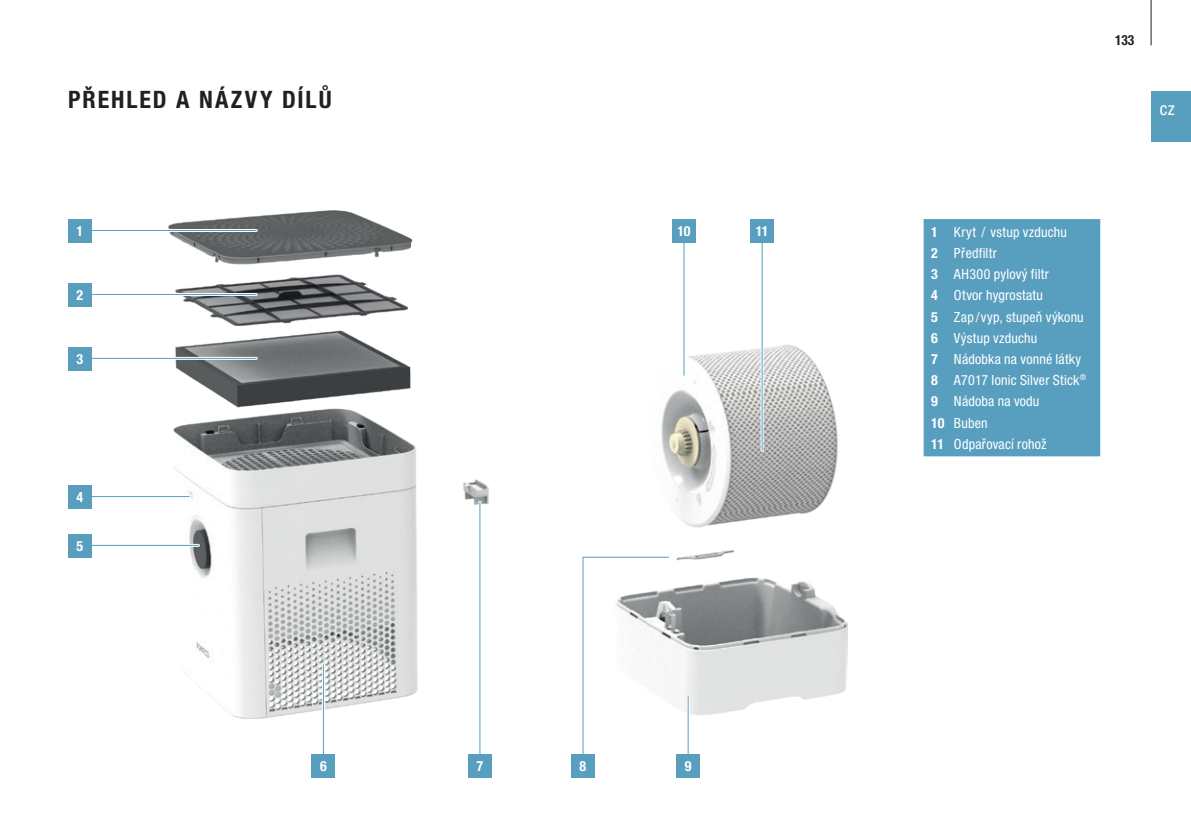
<style>
.page{position:relative;width:1191px;height:840px;background:#fff}
.page>*{position:absolute;margin:0;border:0;box-sizing:border-box;transform-origin:0 0}
.t1{font:700 condensed 24px "Helvetica Neue LTW1 G";letter-spacing:.08em;color:#231f20}
.t2{font:condensed 18px "Helvetica Neue LTW1 G";color:#fff}
.t3{font:condensed 14px/21.2px "Helvetica Neue LTW1 G";letter-spacing:.015em;color:#fff}
.t4{font:700 condensed 14px "Helvetica Neue LTW1 G";color:#fff}
.t5{font:700 condensed 14px "Helvetica Neue LTW1 G";color:#231f20;scale:.96 1}
.s1{font-weight:700}
</style>
<div class="page">
<img style="left:168px;top:210px;width:679px;height:508px">
<div style="left:1151px;top:91px;width:40px;height:51px;background:#589ebf"></div>
<hr style="left:1150px;top:0;width:1px;height:45px;background:#231f20">
<svg style="left:580px;top:554px;width:91px;height:199px"></svg>
<hr style="left:90px;top:229px;width:166px;height:3px;background:#fff">
<hr style="left:90px;top:293px;width:166px;height:3px;background:#fff">
<hr style="left:90px;top:356px;width:166px;height:3px;background:#fff">
<hr style="left:90px;top:495px;width:99px;height:3px;background:#fff">
<hr style="left:90px;top:543px;width:108px;height:3px;background:#fff">
<hr style="left:478px;top:502px;width:3px;height:253px;background:#fff">
<hr style="left:322px;top:664px;width:3px;height:91px;background:#fff">
<hr style="left:686px;top:695px;width:3px;height:60px;background:#fff">
<div style="left:68px;top:219px;width:24px;height:23px;background:#589ebf"></div>
<div style="left:68px;top:283px;width:24px;height:23px;background:#589ebf"></div>
<div style="left:68px;top:347px;width:24px;height:23px;background:#589ebf"></div>
<div style="left:68px;top:485px;width:24px;height:23px;background:#589ebf"></div>
<div style="left:68px;top:533px;width:24px;height:24px;background:#589ebf"></div>
<div style="left:468px;top:753px;width:24px;height:24px;background:#589ebf"></div>
<div style="left:311px;top:753px;width:24px;height:24px;background:#589ebf"></div>
<div style="left:571px;top:753px;width:24px;height:24px;background:#589ebf"></div>
<div style="left:676px;top:753px;width:24px;height:24px;background:#589ebf"></div>
<div style="left:924px;top:220px;width:175px;height:235px;background:#589ebf"></div>
<div style="left:923px;top:219px;width:177px;height:237px;border:2px solid #589ebf"></div>
<hr style="left:90px;top:230px;width:166px;height:1px;background:#589ebf">
<hr style="left:90px;top:294px;width:166px;height:1px;background:#589ebf">
<hr style="left:90px;top:357px;width:166px;height:1px;background:#589ebf">
<hr style="left:90px;top:496px;width:99px;height:1px;background:#589ebf">
<hr style="left:90px;top:544px;width:108px;height:1px;background:#589ebf">
<hr style="left:479px;top:502px;width:1px;height:253px;background:#589ebf">
<hr style="left:323px;top:664px;width:1px;height:91px;background:#589ebf">
<hr style="left:687px;top:695px;width:1px;height:60px;background:#589ebf">
<hr style="left:760px;top:241px;width:3px;height:209px;background:#fff">
<hr style="left:682px;top:241px;width:3px;height:134px;background:#fff">
<div style="left:750px;top:219px;width:24px;height:23px;background:#589ebf"></div>
<div style="left:672px;top:219px;width:24px;height:23px;background:#589ebf"></div>
<hr style="left:761px;top:241px;width:1px;height:209px;background:#589ebf">
<hr style="left:683px;top:241px;width:1px;height:134px;background:#589ebf">
<h1 class="t1" style="left:68px;top:85px;width:265px">PŘEHLED A NÁZVY DÍLŮ</h1>
<p class="t4" style="left:77px;top:222px;width:8px">1</p>
<p class="t4" style="left:77px;top:286px;width:8px">2</p>
<p class="t4" style="left:77px;top:350px;width:8px">3</p>
<p class="t4" style="left:77px;top:488px;width:8px">4</p>
<p class="t4" style="left:77px;top:537px;width:8px">5</p>
<p class="t4" style="left:677px;top:222px;width:15px">10</p>
<p class="t4" style="left:755px;top:222px;width:14px">11</p>
<p class="t4" style="left:320px;top:757px;width:8px">6</p>
<p class="t4" style="left:476px;top:757px;width:8px">7</p>
<p class="t4" style="left:579px;top:757px;width:8px">8</p>
<p class="t4" style="left:685px;top:757px;width:8px">9</p>
<p class="t5" style="left:1115px;top:32px;width:21px">133</p>
<p class="t2" style="left:1159px;top:98px;width:16px">cz</p>
<p class="t3" style="left:931px;top:221px;width:156px"><span class="s1">1</span> Kryt / vstup vzduchu<br><span class="s1">2</span> Předfiltr<br><span class="s1">3</span> AH300 pylový filtr<br><span class="s1">4</span> Otvor hygrostatu<br><span class="s1">5</span> Zap /vyp, stupeň výkonu<br><span class="s1">6</span> Výstup vzduchu<br><span class="s1">7</span> Nádobka na vonné látky<br><span class="s1">8</span> A7017 Ionic Silver Stick<sup>®<br></sup><span class="s1">9</span> Nádoba na vodu<br><span class="s1">10</span> Buben<br><span class="s1">11</span> Odpařovací rohož</p>
</div>
